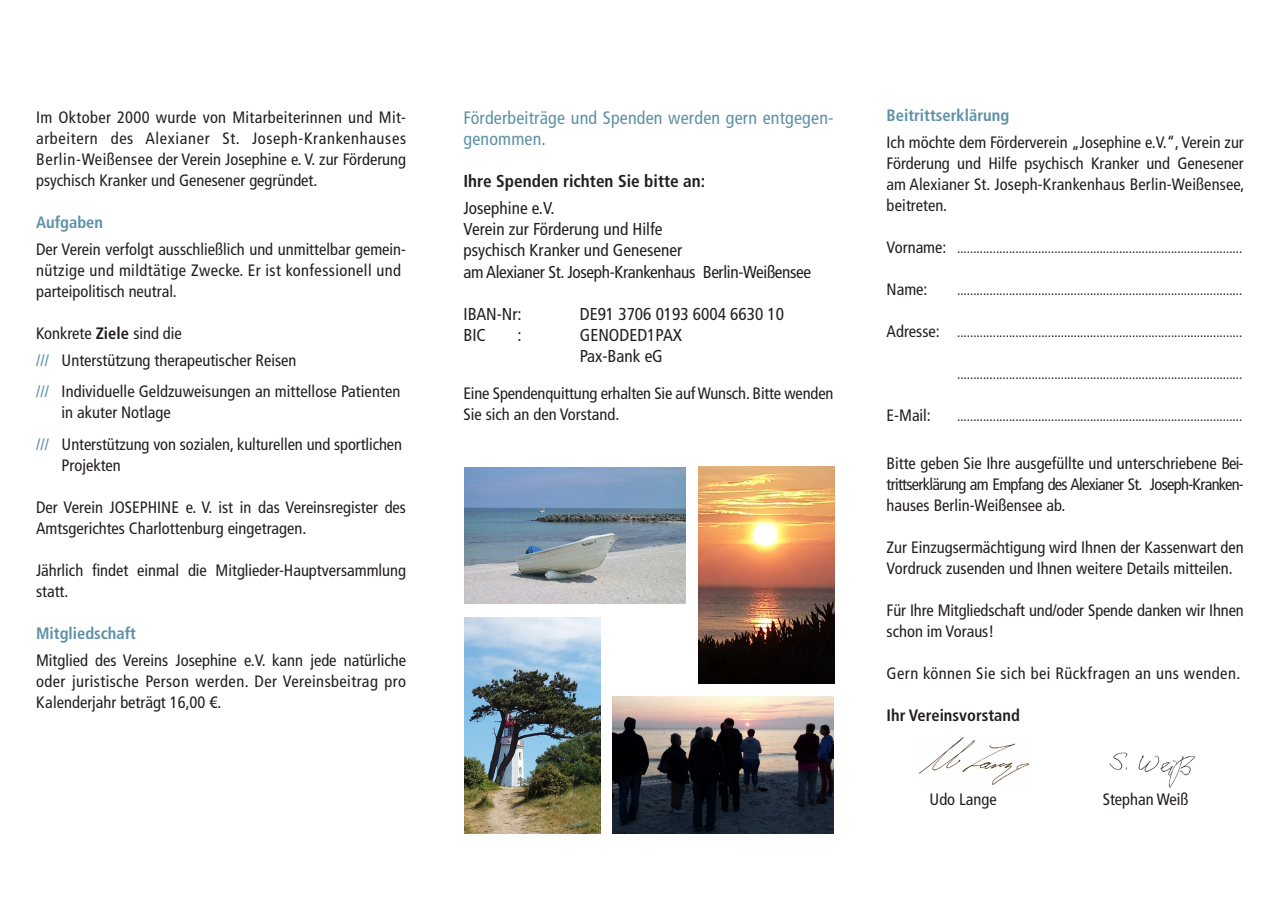
<style>
.page{position:relative;width:1280px;height:910px;background:#fff}
.page>*{position:absolute;margin:0;border:0;box-sizing:border-box;transform-origin:0 0}
.Text_mit_Einzug{font:condensed 18px/21px "Frutiger LT Std";letter-spacing:.01em;color:#5d91a7}
.Text_mit_Einzug-2{font:condensed 17.25px "Frutiger LT Std";color:#231f20}
.Text_mit_Einzug-3{font:condensed 17.25px "Frutiger LT Std";letter-spacing:-.02em;color:#231f20}
.Text_mit_Einzug-4{font:700 condensed 17.25px "Frutiger LT Std";color:#231f20}
.Headline{font:condensed 16.5px/21px "Frutiger LT Std";color:#231f20}
.Text_mit_Einzug-5{font:condensed 16.5px/21px "Frutiger LT Std";color:#231f20}
.Headline-2{font:condensed 16.5px "Frutiger LT Std";letter-spacing:.03em;color:#231f20}
.Headline-3{font:700 condensed 16.5px "Frutiger LT Std";color:#5d91a7}
.Headline-4{font:700 condensed 16.5px "Frutiger LT Std";color:#231f20}
.Text_mit_Einzug-6{font:700 condensed 16.5px "Frutiger LT Std";color:#5d91a7}
.Headline-5{font:condensed 13.5px "Frutiger LT Std";color:#231f20}
.s1{font-weight:700}
.s2{color:#5d91a7}
.s3{font-size:16.5px}
</style>
<div class="page">
<img style="left:464px;top:467px;width:221px;height:136px">
<img style="left:613px;top:697px;width:221px;height:136px">
<img style="left:919px;top:737px;width:110px;height:48px">
<img style="left:1109px;top:752px;width:86px;height:36px">
<img style="left:464px;top:617px;width:136px;height:217px">
<img style="left:698px;top:466px;width:136px;height:217px">
<p class="Headline" style="left:36px;top:107px;width:371px;text-align:justify">Im Oktober 2000 wurde von Mitarbeiterinnen und Mit&shy;arbeitern des Alexianer St. Joseph-Krankenhauses Berlin-Weißensee der Verein Josephine e. V. zur Förderung psychisch Kranker und Genesener gegründet.</p>
<p class="Headline-3" style="left:36px;top:212px;width:68px">Aufgaben</p>
<p class="Headline" style="left:36px;top:239px;width:371px">Der Verein verfolgt ausschließlich und unmittelbar gemein&shy;nützige und mildtätige Zwecke. Er ist konfessionell und</p>
<p class="Headline" style="left:36px;top:281px;width:142px">parteipolitisch neutral.</p>
<p class="Headline" style="left:36px;top:323px;width:147px">Konkrete <span class="s1">Ziele</span> sind die</p>
<p class="Headline" style="left:36px;top:350px;width:262px"><span class="s2">///</span> Unterstützung therapeutischer Reisen</p>
<p class="Headline" style="left:62px;top:381px;width:340px;text-indent:-25px"><span class="s2">///</span> Individuelle Geldzuweisungen an mittellose Patienten in akuter Notlage</p>
<p class="Headline" style="left:62px;top:434px;width:342px;text-indent:-25px"><span class="s2">///</span> Unterstützung von sozialen, kulturellen und sportlichen<br>Projekten</p>
<p class="Text_mit_Einzug-5" style="left:36px;top:497px;width:371px">Der Verein JOSEPHINE e. V. ist in das Vereinsregister des<br>Amtsgerichtes Charlottenburg eingetragen.</p>
<p class="Text_mit_Einzug-5" style="left:36px;top:560px;width:371px">Jährlich findet einmal die Mitglieder-Hauptversammlung statt.</p>
<p class="Text_mit_Einzug-6" style="left:36px;top:623px;width:101px">Mitgliedschaft</p>
<p class="Text_mit_Einzug-5" style="left:36px;top:650px;width:371px;text-align:justify">Mitglied des Vereins Josephine e.V. kann jede natürliche oder juristische Person werden. Der Vereinsbeitrag pro Kalenderjahr beträgt 16,00 €.</p>
<p class="Text_mit_Einzug" style="left:463px;top:108px;width:371px">Förderbeiträge und Spenden werden gern entgegen&shy;genommen.</p>
<p class="Text_mit_Einzug-4" style="left:463px;top:171px;width:243px">Ihre Spenden richten Sie bitte an:</p>
<p class="Text_mit_Einzug-2" style="left:463px;top:198px;width:92px">Josephine e.V.</p>
<p class="Text_mit_Einzug-2" style="left:463px;top:219px;width:200px">Verein zur Förderung und Hilfe</p>
<p class="Text_mit_Einzug-2" style="left:463px;top:240px;width:220px">psychisch Kranker und Genesener</p>
<p class="Text_mit_Einzug-3" style="left:463px;top:261px;width:349px">am Alexianer St. Joseph-Krankenhaus Berlin-Weißensee</p>
<p class="Text_mit_Einzug-2" style="left:463px;top:303px;width:60px">IBAN-Nr:</p>
<p class="Text_mit_Einzug-2" style="left:580px;top:303px;width:206px">DE91 3706 0193 6004 6630 10</p>
<p class="Text_mit_Einzug-2" style="left:463px;top:324px;width:24px">BIC</p>
<p class="Text_mit_Einzug-2" style="left:517px;top:324px;width:6px">:</p>
<p class="Text_mit_Einzug-2" style="left:580px;top:324px;width:104px">GENODED1PAX</p>
<p class="Text_mit_Einzug-2" style="left:580px;top:345px;width:85px">Pax-Bank eG</p>
<p class="Text_mit_Einzug-5" style="left:463px;top:383px;width:371px">Eine Spendenquittung erhalten Sie auf Wunsch. Bitte wenden<br>Sie sich an den Vorstand.</p>
<p class="Headline-3" style="left:887px;top:105px;width:124px">Beitrittserklärung</p>
<p class="Headline" style="left:887px;top:132px;width:359px;text-align:justify">Ich möchte dem Förderverein „Josephine e.V.“, Verein zur Förderung und Hilfe psychisch Kranker und Genesener am Alexianer St. Joseph-Krankenhaus Berlin-Weißensee, beitreten.</p>
<p class="Headline-5" style="left:887px;top:240px;width:357px"><span class="s3">Vorname:</span> ........................................................................................</p>
<p class="Headline" style="left:887px;top:279px;width:42px">Name:</p>
<p class="Headline-5" style="left:957px;top:282px;width:287px">........................................................................................</p>
<p class="Headline-5" style="left:887px;top:324px;width:357px"><span class="s3">Adresse:</span> ........................................................................................</p>
<p class="Headline-5" style="left:957px;top:366px;width:287px">........................................................................................</p>
<p class="Headline" style="left:887px;top:405px;width:46px">E-Mail:</p>
<p class="Headline-5" style="left:957px;top:408px;width:287px">........................................................................................</p>
<p class="Headline" style="left:887px;top:453px;width:359px;text-align:justify">Bitte geben Sie Ihre ausgefüllte und unterschriebene Bei&shy;trittserklärung am Empfang des Alexianer St. Joseph-Kranken&shy;hauses Berlin-Weißensee ab.</p>
<p class="Headline" style="left:887px;top:537px;width:359px">Zur Einzugsermächtigung wird Ihnen der Kassenwart den<br>Vordruck zusenden und Ihnen weitere Details mitteilen.</p>
<p class="Headline" style="left:887px;top:600px;width:359px">Für Ihre Mitgliedschaft und/oder Spende danken wir Ihnen schon im Voraus!</p>
<p class="Headline-2" style="left:887px;top:663px;width:355px">Gern können Sie sich bei Rückfragen an uns wenden.</p>
<p class="Headline-4" style="left:887px;top:705px;width:135px">Ihr Vereinsvorstand</p>
<p class="Headline" style="left:929px;top:789px;width:69px">Udo Lange</p>
<p class="Headline" style="left:1103px;top:789px;width:87px">Stephan Weiß</p>
</div>
